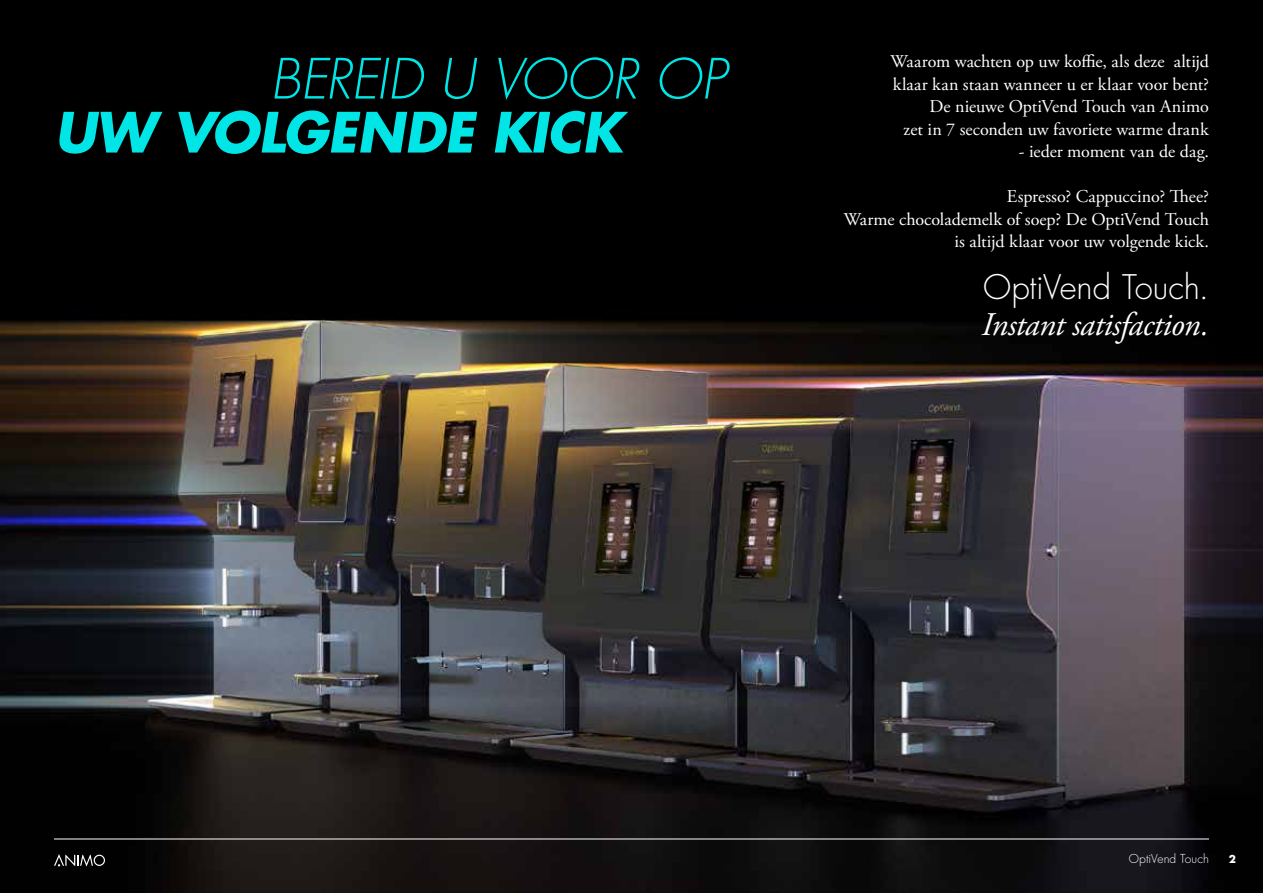
<style>
.page{position:relative;width:1263px;height:893px;background:#fff}
.page>*{position:absolute;margin:0;border:0;box-sizing:border-box;transform-origin:0 0}
.t1{font:italic 700 54px "Futura Std";letter-spacing:-.01em;color:#00e6e6}
.t2{font:italic 300 54px "Futura Std";letter-spacing:-.005em;color:#00e6e6}
.t3{font:italic 33px "Adobe Garamond Pro";letter-spacing:-.015em;color:#fff}
.t4{font:300 33px "Futura Std";letter-spacing:-.005em;color:#fff}
.t5{font:18px/22.5px "Adobe Garamond Pro";letter-spacing:-.005em;color:#fff;text-align:right}
.t6{font:300 12px "Futura Std";letter-spacing:.005em;color:#fff}
.t7{font:700 10.5px "Futura Std";color:#fff}
</style>
<div class="page">
<img style="left:0;top:0;width:1263px;height:893px">
<svg style="left:54px;top:854px;width:51px;height:13px"></svg>
<hr style="left:54px;top:839px;width:1155px;height:1px;background:#fff">
<h1 class="t2" style="left:270px;top:46px;width:458px">BEREID U VOOR OP</h1>
<h1 class="t1" style="left:54px;top:96px;width:570px">UW VOLGENDE KICK</h1>
<p class="t5" style="left:890px;top:51px;width:320px">Waarom wachten op uw koffie, als deze altijd klaar kan staan wanneer u er klaar voor bent?<br>De nieuwe OptiVend Touch van Animo<br>zet in 7 seconden uw favoriete warme drank</p>
<p class="t5" style="left:1019px;top:141px;width:192px">- ieder moment van de dag.</p>
<p class="t5" style="left:844px;top:186px;width:367px">Espresso? Cappuccino? Thee?<br>Warme chocolademelk of soep? De OptiVend Touch is altijd klaar voor uw volgende kick.</p>
<h2 class="t4" style="left:983px;top:267px;width:227px">OptiVend Touch.</h2>
<h2 class="t3" style="left:981px;top:305px;width:229px">Instant satisfaction.</h2>
<p class="t6" style="left:1129px;top:851px;width:82px">OptiVend Touch</p>
<p class="t7" style="left:1229px;top:852px;width:9px">2</p>
</div>
